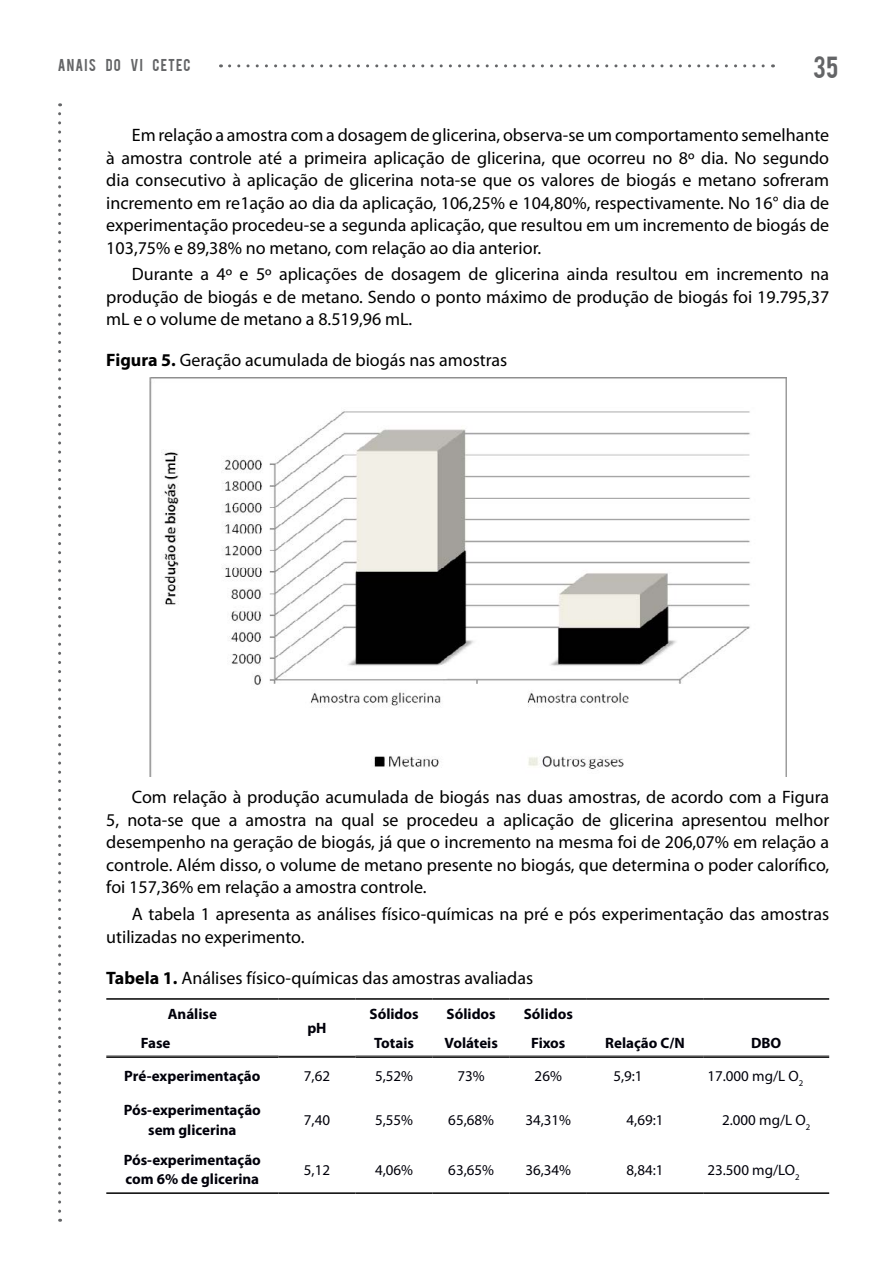
<style>
.page{position:relative;width:893px;height:1263px;background:#fff}
.page>*{position:absolute;margin:0;border:0;box-sizing:border-box;transform-origin:0 0}
.t1{font:24px "Bebas";color:#646567}
.t2{font:18px/22.5px "Myriad Pro";color:#000;text-align:justify}
.t3{font:700 15px/19.5px "Myriad Pro";color:#00000a;text-align:center}
.t4{font:15px "Myriad Pro";color:#00000a}
.t5{font:13.5px "Bebas";letter-spacing:.09em;color:#646567}
.s1{font-weight:700}
</style>
<div class="page">
<svg style="left:230px;top:64px;width:543px;height:3px"></svg>
<svg style="left:58px;top:103px;width:3px;height:1108px"></svg>
<img style="left:149px;top:378px;width:637px;height:399px">
<svg style="left:106px;top:1055px;width:723px;height:1px"></svg>
<hr style="left:278px;top:1056px;width:78px;height:1px;background:#000">
<hr style="left:278px;top:1057px;width:78px;height:1px;background:#000">
<hr style="left:106px;top:998px;width:172px;height:2px;background:#000">
<hr style="left:278px;top:998px;width:78px;height:2px;background:#000">
<hr style="left:356px;top:998px;width:77px;height:2px;background:#000">
<hr style="left:433px;top:998px;width:77px;height:2px;background:#000">
<hr style="left:510px;top:998px;width:77px;height:2px;background:#000">
<hr style="left:587px;top:998px;width:116px;height:2px;background:#000">
<hr style="left:703px;top:998px;width:126px;height:2px;background:#000">
<hr style="left:106px;top:1056px;width:172px;height:1px;background:#000">
<hr style="left:106px;top:1057px;width:172px;height:1px;background:#000">
<hr style="left:356px;top:1056px;width:77px;height:1px;background:#000">
<hr style="left:356px;top:1057px;width:77px;height:1px;background:#000">
<hr style="left:433px;top:1056px;width:77px;height:1px;background:#000">
<hr style="left:433px;top:1057px;width:77px;height:1px;background:#000">
<hr style="left:510px;top:1056px;width:77px;height:1px;background:#000">
<hr style="left:510px;top:1057px;width:77px;height:1px;background:#000">
<hr style="left:587px;top:1056px;width:116px;height:1px;background:#000">
<hr style="left:587px;top:1057px;width:116px;height:1px;background:#000">
<hr style="left:703px;top:1056px;width:126px;height:1px;background:#000">
<hr style="left:703px;top:1057px;width:126px;height:1px;background:#000">
<hr style="left:106px;top:1192px;width:172px;height:2px;background:#000">
<hr style="left:278px;top:1192px;width:78px;height:2px;background:#000">
<hr style="left:356px;top:1192px;width:77px;height:2px;background:#000">
<hr style="left:433px;top:1192px;width:77px;height:2px;background:#000">
<hr style="left:510px;top:1192px;width:77px;height:2px;background:#000">
<hr style="left:587px;top:1192px;width:116px;height:2px;background:#000">
<hr style="left:703px;top:1192px;width:126px;height:2px;background:#000">
<p class="t5" style="left:58px;top:55px;width:134px">ANAIS DO VI CETEC</p>
<h1 class="t1" style="left:813px;top:50px;width:27px">35</h1>
<p class="t2" style="left:106px;top:123px;width:724px;text-indent:26px">Em relação a amostra com a dosagem de glicerina, observa-se um comportamento semelhante à amostra controle até a primeira aplicação de glicerina, que ocorreu no 8º dia. No segundo dia consecutivo à aplicação de glicerina nota-se que os valores de biogás e metano sofreram incremento em re1ação ao dia da aplicação, 106,25% e 104,80%, respectivamente. No 16° dia de experimentação procedeu-se a segunda aplicação, que resultou em um incremento de biogás de 103,75% e 89,38% no metano, com relação ao dia anterior.</p>
<p class="t2" style="left:106px;top:263px;width:724px;text-indent:26px">Durante a 4º e 5º aplicações de dosagem de glicerina ainda resultou em incremento na produção de biogás e de metano. Sendo o ponto máximo de produção de biogás foi 19.795,37 mL e o volume de metano a 8.519,96 mL.</p>
<p class="t2" style="left:106px;top:349px;width:402px"><span class="s1">Figura 5.</span> Geração acumulada de biogás nas amostras</p>
<p class="t2" style="left:106px;top:786px;width:724px;text-indent:26px">Com relação à produção acumulada de biogás nas duas amostras, de acordo com a Figura 5, nota-se que a amostra na qual se procedeu a aplicação de glicerina apresentou melhor desempenho na geração de biogás, já que o incremento na mesma foi de 206,07% em relação a controle. Além disso, o volume de metano presente no biogás, que determina o poder calorífico, foi 157,36% em relação a amostra controle.</p>
<p class="t2" style="left:106px;top:902px;width:724px;text-indent:26px">A tabela 1 apresenta as análises físico-químicas na pré e pós experimentação das amostras utilizadas no experimento.</p>
<p class="t2" style="left:106px;top:966px;width:428px"><span class="s1">Tabela 1.</span> Análises físico-químicas das amostras avaliadas</p>
<p class="t3" style="left:168px;top:1004px;width:51px">Análise</p>
<p class="t3" style="left:307px;top:1018px;width:21px">pH</p>
<p class="t3" style="left:369px;top:1004px;width:51px">Sólidos</p>
<p class="t3" style="left:447px;top:1004px;width:51px">Sólidos</p>
<p class="t3" style="left:524px;top:1004px;width:51px">Sólidos</p>
<p class="t3" style="left:141px;top:1033px;width:31px">Fase</p>
<p class="t3" style="left:374px;top:1033px;width:41px">Totais</p>
<p class="t3" style="left:444px;top:1033px;width:55px">Voláteis</p>
<p class="t3" style="left:531px;top:1033px;width:36px">Fixos</p>
<p class="t3" style="left:605px;top:1033px;width:81px">Relação C/N</p>
<p class="t3" style="left:751px;top:1033px;width:32px">DBO</p>
<p class="t3" style="left:124px;top:1066px;width:138px">Pré-experimentação</p>
<p class="t4" style="left:304px;top:1067px;width:28px">7,62</p>
<p class="t4" style="left:375px;top:1067px;width:40px">5,52%</p>
<p class="t4" style="left:458px;top:1067px;width:29px">73%</p>
<p class="t4" style="left:535px;top:1067px;width:29px">26%</p>
<p class="t4" style="left:613px;top:1067px;width:31px">5,9:1</p>
<p class="t4" style="left:707px;top:1067px;width:97px">17.000 mg/L O<sub>2</sub></p>
<p class="t3" style="left:124px;top:1100px;width:139px">Pós-experimentação sem glicerina</p>
<p class="t4" style="left:304px;top:1111px;width:28px">7,40</p>
<p class="t4" style="left:375px;top:1111px;width:40px">5,55%</p>
<p class="t4" style="left:448px;top:1111px;width:47px">65,68%</p>
<p class="t4" style="left:525px;top:1111px;width:47px">34,31%</p>
<p class="t4" style="left:626px;top:1111px;width:38px">4,69:1</p>
<p class="t4" style="left:722px;top:1111px;width:90px">2.000 mg/L O<sub>2</sub></p>
<p class="t3" style="left:124px;top:1149px;width:139px;text-align:left">Pós-experimentação com 6% de glicerina</p>
<p class="t4" style="left:304px;top:1160px;width:28px">5,12</p>
<p class="t4" style="left:375px;top:1160px;width:40px">4,06%</p>
<p class="t4" style="left:448px;top:1160px;width:47px">63,65%</p>
<p class="t4" style="left:525px;top:1160px;width:47px">36,34%</p>
<p class="t4" style="left:626px;top:1160px;width:38px">8,84:1</p>
<p class="t4" style="left:707px;top:1160px;width:94px">23.500 mg/LO<sub>2</sub></p>
</div>
